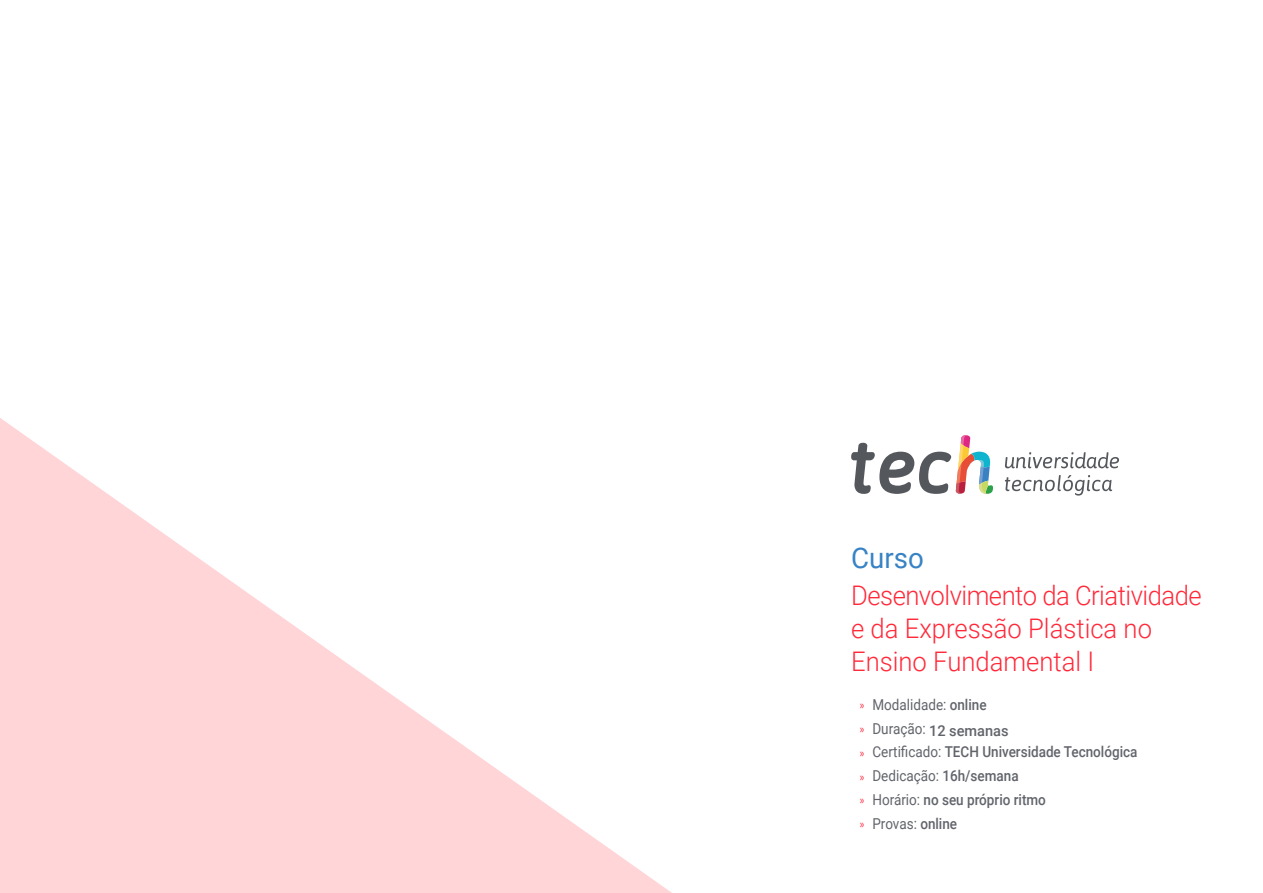
<style>
.page{position:relative;width:1263px;height:893px;background:#fff}
.page>*{position:absolute;margin:0;border:0;box-sizing:border-box;transform-origin:0 0}
.t1{font:28.5px "Roboto";color:#3783c5}
.t2{font:300 27px/33px "Roboto";color:#ff293a;scale:.95 1}
.t3{font:500 15px/23.7px "Roboto";color:#61646a;scale:.9 1}
.t4{font:15px/26px "Roboto";color:#61646a;scale:.9 1}
.s1{font-family:"Myriad Pro";font-size:12px;color:#ff293a}
.s2{font-weight:500}
.s3{font-family:"Myriad Pro";font-weight:400;font-size:12px;color:#ff293a}
.s4{font-weight:400}
</style>
<div class="page">
<svg style="left:0;top:418px;width:672px;height:475px"></svg>
<svg style="left:1005px;top:452px;width:114px;height:16px"></svg>
<svg style="left:1005px;top:475px;width:107px;height:21px"></svg>
<svg style="left:851px;top:435px;width:142px;height:59px"></svg>
<h1 class="t1" style="left:851px;top:538px;width:74px">Curso</h1>
<h2 class="t2" style="left:851px;top:578px;width:371px">Desenvolvimento da Criatividade e da Expressão Plástica no<br>Ensino Fundamental I</h2>
<p class="t4" style="left:860px;top:691px;width:167px"><span class="s1">»</span> Modalidade: <span class="s2">online<br></span><sup>»</sup> Duração: <span class="s2">12 semanas</span></p>
<p class="t3" style="left:860px;top:740px;width:310px"><span class="s3">»</span> <span class="s4">Certificado:</span> TECH Universidade Tecnológica <span class="s3">»</span> <span class="s4">Dedicação:</span> 16h/semana<br><span class="s3">»</span> <span class="s4">Horário:</span> no seu próprio ritmo<br><span class="s3">»</span> <span class="s4">Provas:</span> online</p>
</div>
